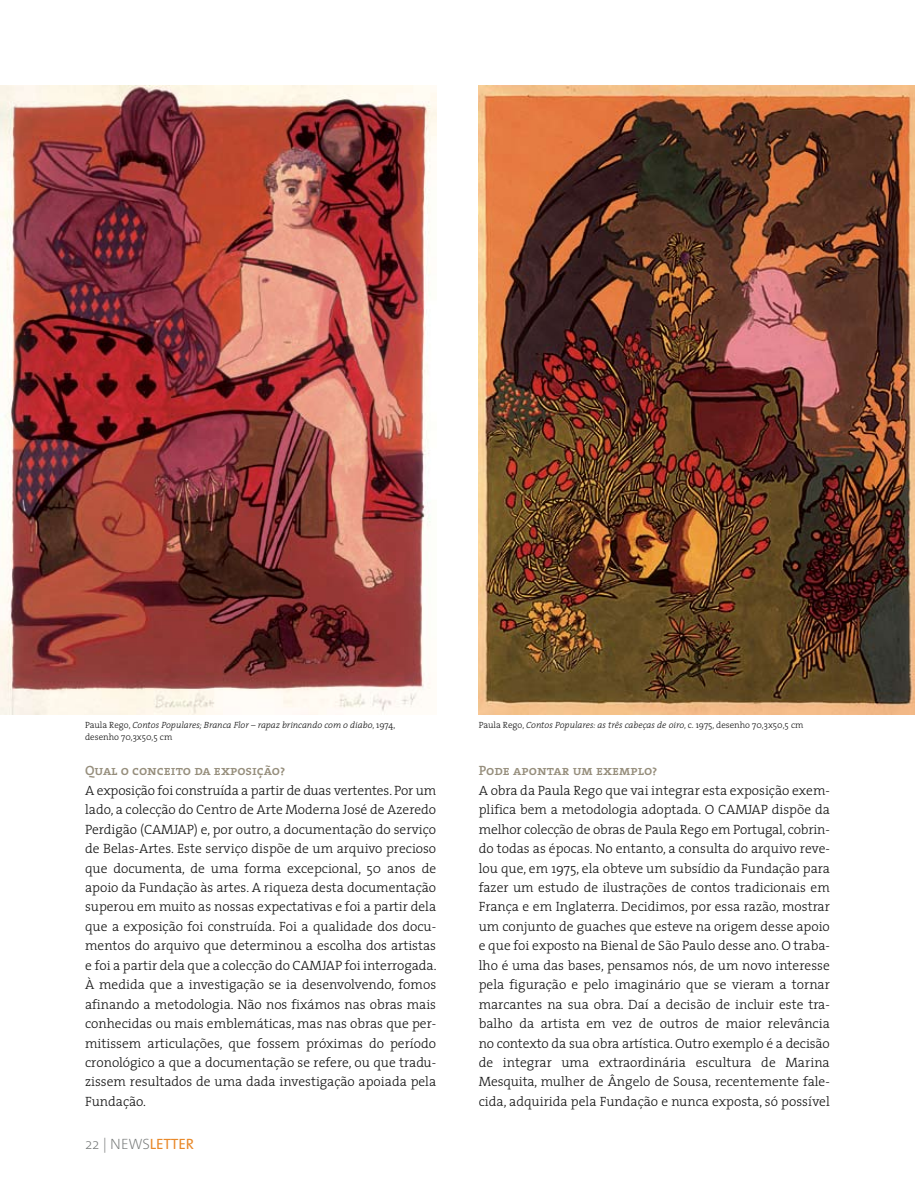
<style>
.page{position:relative;width:915px;height:1191px;background:#fff}
.page>*{position:absolute;margin:0;border:0;box-sizing:border-box;transform-origin:0 0}
.t1{font:200 15px "The Sans";letter-spacing:-.015em;color:#747776}
.t2{font:300 13.5px/19.5px "The Serif";color:#121212;text-align:justify}
.t3{font:13.5px "The Serif Semi Bold Caps";color:#968e7c}
.t4{font:300 9px "The Serif";color:#121212}
.t5{font:italic 300 9px "The Serif";color:#121212}
.s1{font-style:normal}
.s2{font-style:italic}
.s3{font-weight:400;color:#e9892a}
</style>
<div class="page">
<img style="left:478px;top:85px;width:436px;height:629px">
<img style="left:0;top:85px;width:436px;height:629px">
<p class="t5" style="left:85px;top:717px;width:311px"><span class="s1">Paula Rego,</span> Contos Populares; Branca Flor – rapaz brincando com o diabo<span class="s1">, 1974,</span></p>
<p class="t4" style="left:478px;top:717px;width:326px">Paula Rego, <span class="s2">Contos Populares: as três cabeças de oiro</span>, c. 1975, desenho 70,3x50,5 cm</p>
<p class="t4" style="left:85px;top:729px;width:89px">desenho 70,3x50,5 cm</p>
<p class="t3" style="left:85px;top:759px;width:201px">Qual o conceito da exposição?</p>
<p class="t2" style="left:85px;top:780px;width:353px">A exposição foi construída a partir de duas vertentes. Por um lado, a colecção do Centro de Arte Moderna José de Azeredo Perdigão (CAMJAP) e, por outro, a documentação do serviço de Belas-Artes. Este serviço dispõe de um arquivo precioso que documenta, de uma forma excepcional, 50 anos de apoio da Fundação às artes. A riqueza desta documentação superou em muito as nossas expectativas e foi a partir dela que a exposição foi construída. Foi a qualidade dos docu‑ mentos do arquivo que determinou a escolha dos artistas e foi a partir dela que a colecção do CAMJAP foi interrogada.<br>À medida que a investigação se ia desenvolvendo, fomos afinando a metodologia. Não nos fixámos nas obras mais conhecidas ou mais emblemáticas, mas nas obras que per‑ mitissem articulações, que fossem próximas do período cronológico a que a documentação se refere, ou que tradu‑ zissem resultados de uma dada investigação apoiada pela Fundação.</p>
<p class="t1" style="left:85px;top:1131px;width:110px">22 | NEWS<span class="s3">LETTER</span></p>
<p class="t3" style="left:478px;top:759px;width:180px">Pode apontar um exemplo?</p>
<p class="t2" style="left:478px;top:780px;width:352px">A obra da Paula Rego que vai integrar esta exposição exem‑ plifica bem a metodologia adoptada. O CAMJAP dispõe da melhor colecção de obras de Paula Rego em Portugal, cobrin‑ do todas as épocas. No entanto, a consulta do arquivo reve‑ lou que, em 1975, ela obteve um subsídio da Fundação para fazer um estudo de ilustrações de contos tradicionais em França e em Inglaterra. Decidimos, por essa razão, mostrar um conjunto de guaches que esteve na origem desse apoio e que foi exposto na Bienal de São Paulo desse ano. O traba‑ lho é uma das bases, pensamos nós, de um novo interesse pela figuração e pelo imaginário que se vieram a tornar marcantes na sua obra. Daí a decisão de incluir este tra&shy;balho da artista em vez de outros de maior relevância no contexto da sua obra artística. Outro exemplo é a decisão de integrar uma extraordinária escultura de Marina Mesquita, mulher de Ângelo de Sousa, recentemente fale&shy;cida, adquirida pela Fundação e nunca exposta, só possível</p>
</div>
